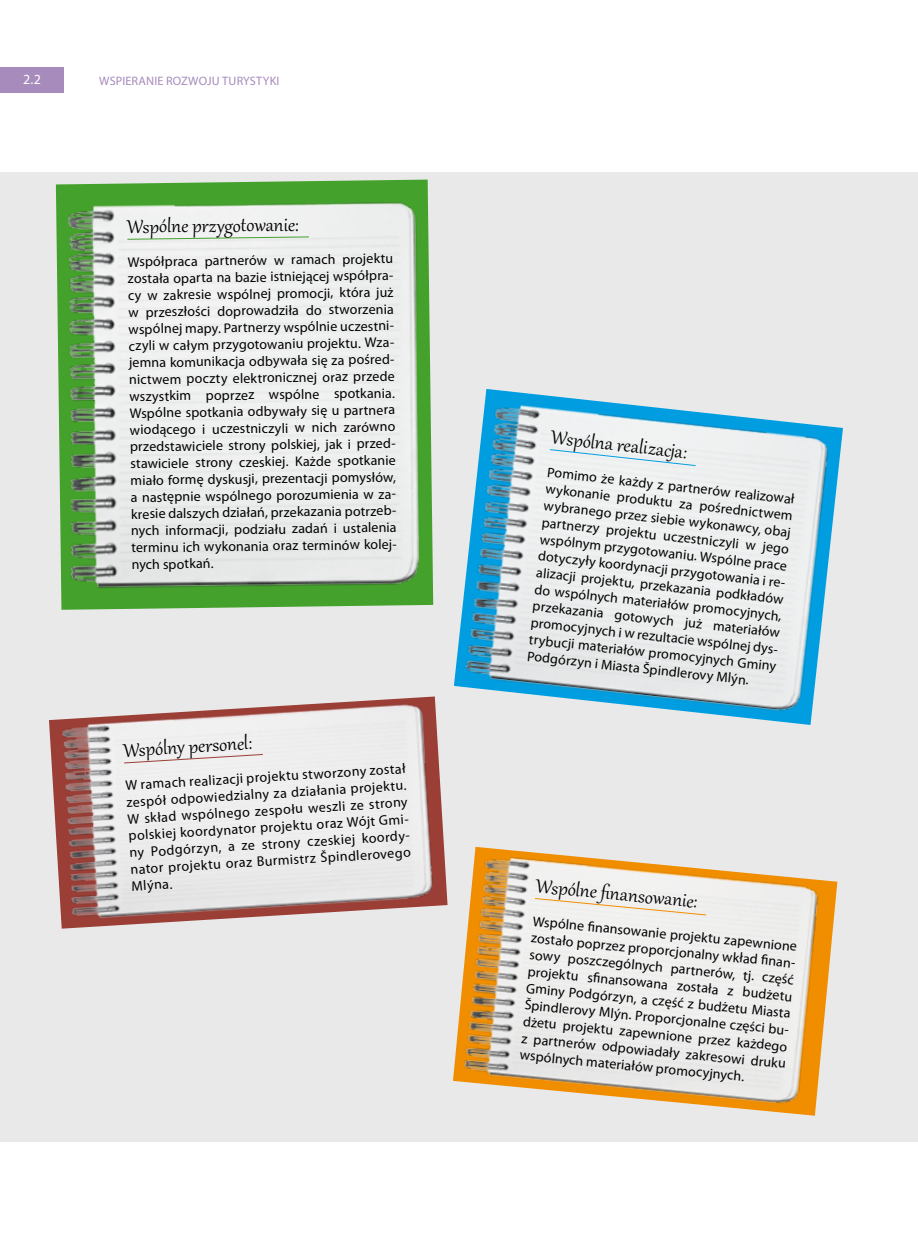
<style>
.page{position:relative;width:918px;height:1241px;background:#fff}
.page>*{position:absolute;margin:0;border:0;box-sizing:border-box;transform-origin:0 0}
.placek_zielony{font:22.75px "Gabriola";color:#000}
.placek_pomarancz{font:22.75px "Gabriola";color:#000}
.placek_niebieski{font:22.75px "Gabriola";color:#000}
.placek_brazowy{font:22.75px "Gabriola";color:#000}
.t1{font:14px/16.8px "Myriad Pro";color:#000;text-align:justify}
.t2{font:14px "Myriad Pro";color:#fff}
.t3{font:12.25px "Myriad Pro";letter-spacing:.015em;color:#a78bbc}
</style>
<div class="page">
<div style="left:0;top:172px;width:918px;height:969px;background:#e9e9ea"></div>
<img style="left:453px;top:846px;width:378px;height:268px">
<svg style="left:534px;top:897px;width:173px;height:18px"></svg>
<img style="left:49px;top:696px;width:398px;height:232px">
<svg style="left:123px;top:753px;width:141px;height:10px"></svg>
<img style="left:454px;top:392px;width:388px;height:332px">
<svg style="left:549px;top:448px;width:147px;height:18px"></svg>
<svg style="left:56px;top:179px;width:377px;height:430px;fill:#44a12b"></svg>
<img style="left:56px;top:188px;width:377px;height:416px">
<svg style="left:126px;top:236px;width:184px;height:4px"></svg>
<div style="left:0;top:67px;width:64px;height:26px;background:#a78bbc"></div>
<p class="t2" style="left:23px;top:71px;width:19px">2.2</p>
<p class="t3" style="left:99px;top:73px;width:182px">WSPIERANIE ROZWOJU TURYSTYKI</p>
<p class="placek_zielony" style="left:127px;top:212px;width:173px;rotate:-1deg">Wspólne przygotowanie:</p>
<p class="t1" style="left:126px;top:254px;width:268px;rotate:-1deg">Współpraca partnerów w ramach projektu została oparta na bazie istniejącej współpra&shy;cy w zakresie wspólnej promocji, która już w przeszłości doprowadziła do stworzenia wspólnej mapy. Partnerzy wspólnie uczestni&shy;czyli w całym przygotowaniu projektu. Wza&shy;jemna komunikacja odbywała się za pośred&shy;nictwem poczty elektronicznej oraz przede wszystkim poprzez wspólne spotkania.<br>Wspólne spotkania odbywały się u partnera wiodącego i uczestniczyli w nich zarówno przedstawiciele strony polskiej, jak i przed&shy;stawiciele strony czeskiej. Każde spotkanie miało formę dyskusji, prezentacji pomysłów, a następnie wspólnego porozumienia w za&shy;kresie dalszych działań, przekazania potrzeb&shy;nych informacji, podziału zadań i ustalenia terminu ich wykonania oraz terminów kolej&shy;nych spotkań.</p>
<p class="placek_brazowy" style="left:123px;top:734px;width:131px;rotate:-3deg">Wspólny personel:</p>
<p class="t1" style="left:124px;top:778px;width:283px;rotate:-4deg">W ramach realizacji projektu stworzony został zespół odpowiedzialny za działania projektu.<br>W skład wspólnego zespołu weszli ze strony polskiej koordynator projektu oraz Wójt Gmi&shy;ny Podgórzyn, a ze strony czeskiej koordy&shy;nator projektu oraz Burmistrz Špindlerovego Mlýna.</p>
<p class="placek_niebieski" style="left:553px;top:422px;width:138px;rotate:6deg">Wspólna realizacja:</p>
<p class="t1" style="left:547px;top:464px;width:251px;rotate:6deg">Pomimo że każdy z partnerów realizował wykonanie produktu za pośrednictwem wybranego przez siebie wykonawcy, obaj partnerzy projektu uczestniczyli w jego wspólnym przygotowaniu. Wspólne prace dotyczyły koordynacji przygotowania i re&shy;alizacji projektu, przekazania podkładów do wspólnych materiałów promocyjnych, przekazania gotowych już materiałów promocyjnych i w rezultacie wspólnej dys&shy;trybucji materiałów promocyjnych Gminy Podgórzyn i Miasta Špindlerovy Mlýn.</p>
<p class="placek_pomarancz" style="left:538px;top:870px;width:163px;rotate:6deg">Wspólne fi nansowanie:</p>
<p class="t1" style="left:534px;top:911px;width:268px;rotate:6deg">Wspólne fi nansowanie projektu zapewnione zostało poprzez proporcjonalny wkład fi nan&shy;sowy poszczególnych partnerów, tj. część projektu sfi nansowana została z budżetu Gminy Podgórzyn, a część z budżetu Miasta Špindlerovy Mlýn. Proporcjonalne części bu&shy;dżetu projektu zapewnione przez każdego z partnerów odpowiadały zakresowi druku wspólnych materiałów promocyjnych.</p>
</div>
